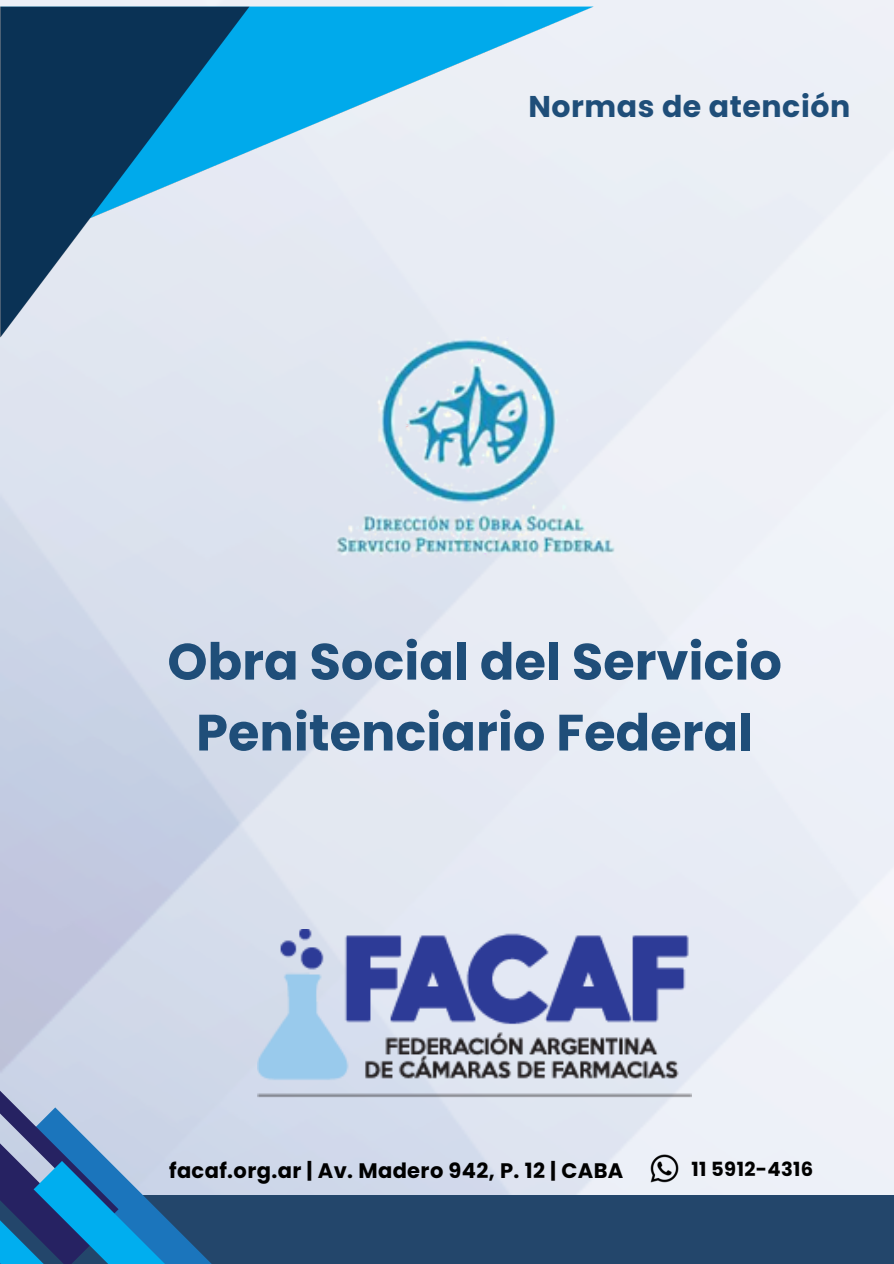
<style>
.page{position:relative;width:894px;height:1264px;background:#fff}
.page>*{position:absolute;margin:0;border:0;box-sizing:border-box;transform-origin:0 0}
.t1{font:700 51px/70.8px "Poppins";color:#1f4e79;text-align:center}
.t2{font:700 30px "Poppins";letter-spacing:.02em;color:#1f4e79}
.t3{font:700 21px "Poppins";letter-spacing:.02em;color:#000}
.t4{font:700 19.5px "Poppins";letter-spacing:.02em;color:#000}
</style>
<div class="page">
<img style="left:258px;top:929px;width:433px;height:177px">
<img style="left:637px;top:1141px;width:54px;height:54px">
<div style="left:212px;top:1195px;width:681px;height:68px;background:#23466b"></div>
<div style="left:219px;top:1218px;width:351px;height:45px;background:#23466b"></div>
<img style="left:0;top:0;width:601px;height:344px">
<svg style="left:0;top:1090px;width:212px;height:173px;background:#6293bf"></svg>
<img style="left:327px;top:333px;width:294px;height:225px">
<p class="t2" style="left:528px;top:85px;width:323px">Normas de atención</p>
<p class="t1" style="left:167px;top:626px;width:616px">Obra Social del Servicio<br>Penitenciario Federal</p>
<p class="t3" style="left:169px;top:1155px;width:456px">facaf.org.ar | Av. Madero 942, P. 12 | CABA</p>
<h2 class="t4" style="left:691px;top:1155px;width:123px">11 5912-4316</h2>
</div>
